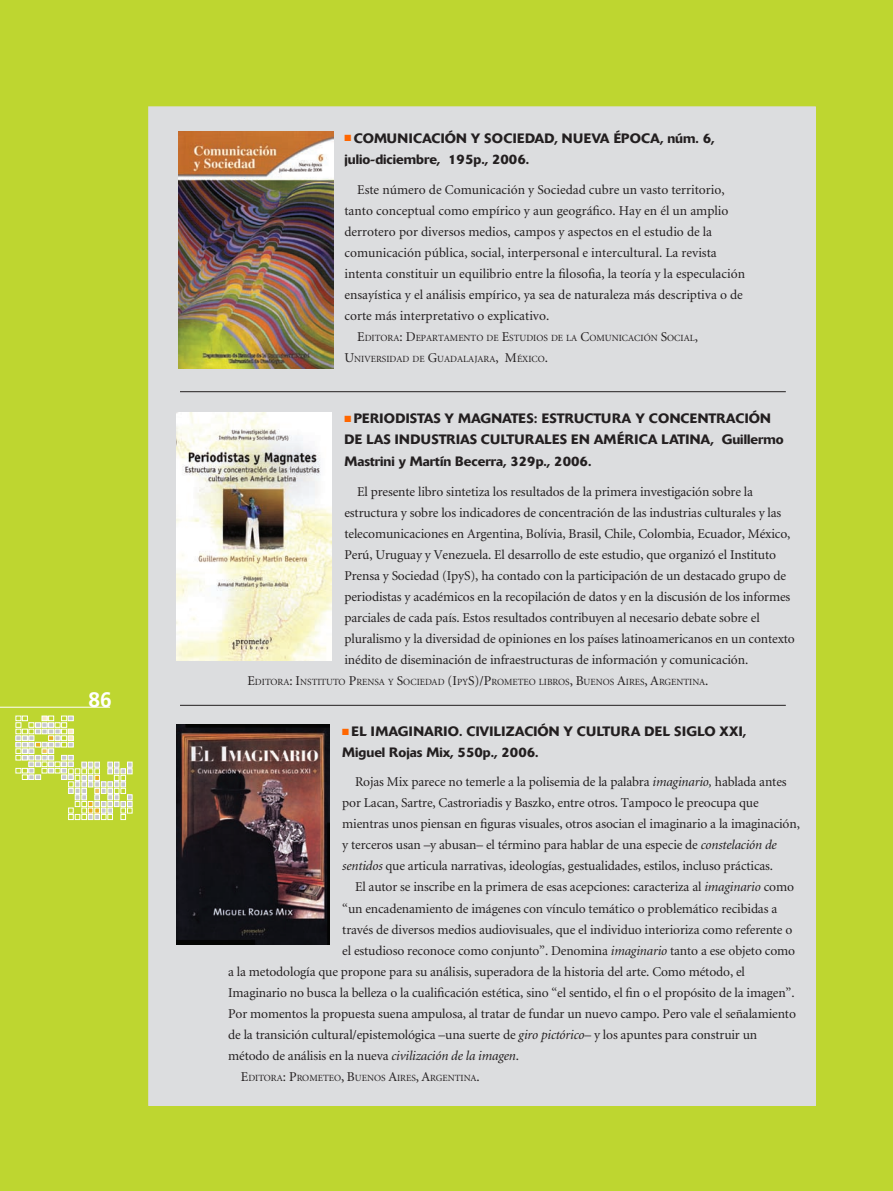
<style>
.page{position:relative;width:893px;height:1191px;background:#bed630}
.page>*{position:absolute;margin:0;border:0;box-sizing:border-box;transform-origin:0 0}
.t1{font:700 21px "Frutiger";color:#fff}
.t2{font:13.5px/21px "Minion";letter-spacing:-.01em;color:#231f20}
.t3{font:500 13.5px/21.3px "Delta";color:#231f20}
.t4{font:9.45px "Minion";color:#231f20}
.s1{color:#f60}
.s2{font-size:13.5px}
.s3{font-style:italic}
</style>
<div class="page">
<svg style="left:16px;top:716px;width:116px;height:103px;background:#cddd6e"></svg>
<hr style="left:0;top:707px;width:110px;height:1px;background:#fff">
<div style="left:149px;top:107px;width:666px;height:998px;background:#dcdddf"></div>
<img style="left:179px;top:132px;width:155px;height:237px">
<img style="left:176px;top:412px;width:156px;height:248px">
<hr style="left:180px;top:391px;width:606px;height:1px;background:#231f20">
<hr style="left:180px;top:705px;width:606px;height:1px;background:#231f20">
<img style="left:177px;top:725px;width:153px;height:219px">
<h1 class="t1" style="left:88px;top:687px;width:25px">86</h1>
<p class="t3" style="left:344px;top:127px;width:372px"><span class="s1">■</span> COMUNICACIÓN Y SOCIEDAD, NUEVA ÉPOCA, núm. 6, julio-diciembre, 195p., 2006.</p>
<p class="t2" style="left:344px;top:179px;width:402px;text-indent:13px">Este número de Comunicación y Sociedad cubre un vasto territorio, tanto conceptual como empírico y aun geográfico. Hay en él un amplio derrotero por diversos medios, campos y aspectos en el estudio de la comunicación pública, social, interpersonal e intercultural. La revista intenta constituir un equilibrio entre la filosofia, la teoría y la especulación ensayística y el análisis empírico, ya sea de naturaleza más descriptiva o de corte más interpretativo o explicativo.</p>
<p class="t4" style="left:357px;top:334px;width:342px"><span class="s2">E</span>ditora<span class="s2">: D</span>epartamento de <span class="s2">E</span>studios de la <span class="s2">C</span>omunicación <span class="s2">S</span>ocial<span class="s2">,</span></p>
<p class="t4" style="left:344px;top:355px;width:205px"><span class="s2">U</span>niversidad de <span class="s2">G</span>uadalajara<span class="s2">, M</span>éxico<span class="s2">.</span></p>
<p class="t3" style="left:344px;top:408px;width:441px"><span class="s1">■</span> PERIODISTAS Y MAGNATES: ESTRUCTURA Y CONCENTRACIÓN<br>DE LAS INDUSTRIAS CULTURALES EN AMÉRICA LATINA, Guillermo<br>Mastrini y Martín Becerra, 329p., 2006.</p>
<p class="t2" style="left:344px;top:481px;width:452px;text-indent:13px">El presente libro sintetiza los resultados de la primera investigación sobre la estructura y sobre los indicadores de concentración de las industrias culturales y las telecomunicaciones en Argentina, Bolívia, Brasil, Chile, Colombia, Ecuador, México, Perú, Uruguay y Venezuela. El desarrollo de este estudio, que organizó el Instituto Prensa y Sociedad (IpyS), ha contado con la participación de un destacado grupo de periodistas y académicos en la recopilación de datos y en la discusión de los informes parciales de cada país. Estos resultados contribuyen al necesario debate sobre el pluralismo y la diversidad de opiniones en los países latinoamericanos en un contexto inédito de diseminación de infraestructuras de información y comunicación.</p>
<p class="t4" style="left:247px;top:677px;width:462px"><span class="s2">E</span>ditora<span class="s2">: I</span>nstituto <span class="s2">P</span>rensa y <span class="s2">S</span>ociedad <span class="s2">(I</span>py<span class="s2">S)/P</span>rometeo libros<span class="s2">, B</span>uenos <span class="s2">A</span>ires <span class="s2">, A</span>rgentina<span class="s2">.</span></p>
<p class="t3" style="left:342px;top:720px;width:405px"><span class="s1">■</span> EL IMAGINARIO. CIVILIZACIÓN Y CULTURA DEL SIGLO XXI,<br>Miguel Rojas Mix, 550p., 2006.</p>
<p class="t2" style="left:342px;top:772px;width:459px;text-indent:13px">Rojas Mix parece no temerle a la polisemia de la palabra <span class="s3">imaginario,</span> hablada antes por Lacan, Sartre, Castroriadis y Baszko, entre otros. Tampoco le preocupa que mientras unos piensan en figuras visuales, otros asocian el imaginario a la imaginación, y terceros usan –y abusan– el término para hablar de una especie de <span class="s3">constelación de sentidos</span> que articula narrativas, ideologías, gestualidades, estilos, incluso prácticas.</p>
<p class="t2" style="left:355px;top:877px;width:440px">El autor se inscribe en la primera de esas acepciones: caracteriza al <span class="s3">imaginario</span> como</p>
<p class="t2" style="left:342px;top:898px;width:436px">“un encadenamiento de imágenes con vínculo temático o problemático recibidas a</p>
<p class="t2" style="left:342px;top:919px;width:452px">través de diversos medios audiovisuales, que el individuo interioriza como referente o</p>
<p class="t2" style="left:342px;top:940px;width:454px">el estudioso reconoce como conjunto”. Denomina <span class="s3">imaginario</span> tanto a ese objeto como</p>
<p class="t2" style="left:228px;top:961px;width:518px">a la metodología que propone para su análisis, superadora de la historia del arte. Como método, el</p>
<p class="t2" style="left:228px;top:982px;width:568px">Imaginario no busca la belleza o la cualificación estética, sino “el sentido, el fin o el propósito de la imagen”.</p>
<p class="t2" style="left:228px;top:1003px;width:569px">Por momentos la propuesta suena ampulosa, al tratar de fundar un nuevo campo. Pero vale el señalamiento</p>
<p class="t2" style="left:228px;top:1024px;width:531px">de la transición cultural/epistemológica –una suerte de <span class="s3">giro pictórico</span>– y los apuntes para construir un</p>
<p class="t2" style="left:228px;top:1045px;width:292px">método de análisis en la nueva <span class="s3">civilización de la imagen</span>.</p>
<p class="t4" style="left:241px;top:1073px;width:240px"><span class="s2">E</span>ditora<span class="s2">: P</span>rometeo<span class="s2">, B</span>uenos <span class="s2">A</span>ires <span class="s2">, A</span>rgentina<span class="s2">.</span></p>
</div>
